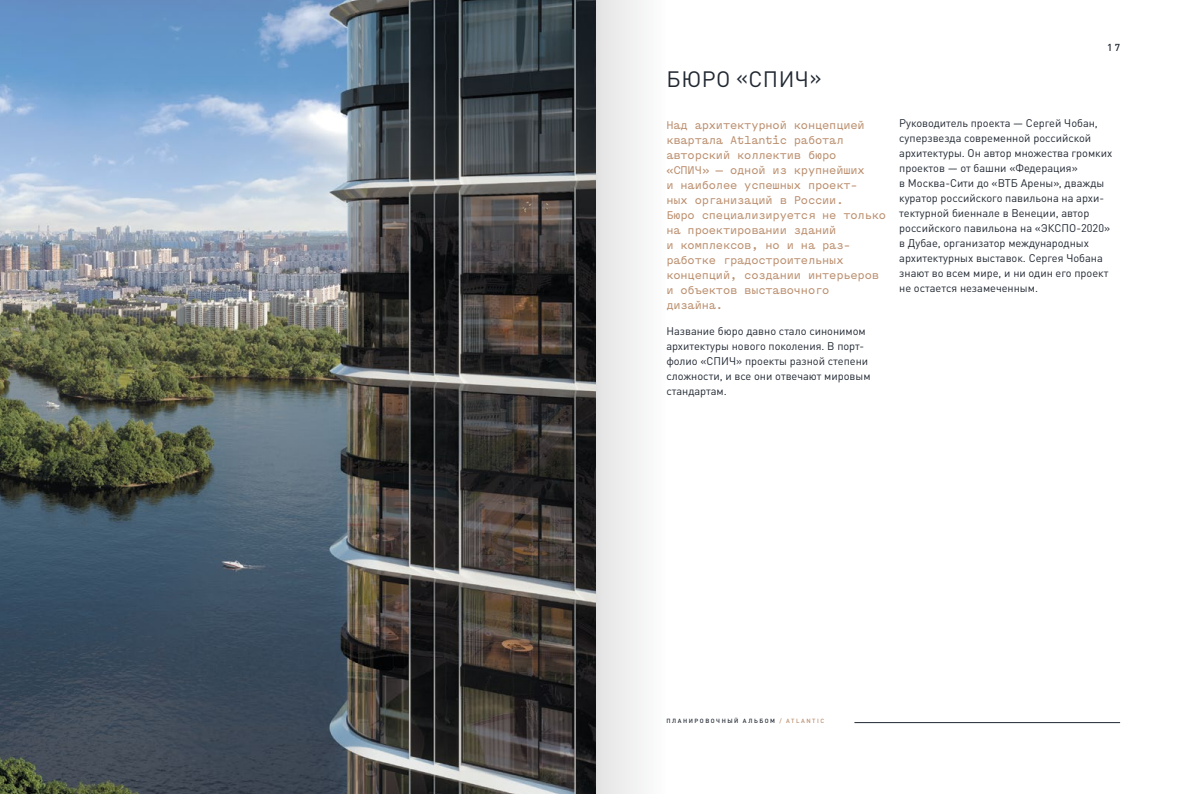
<style>
.page{position:relative;width:1191px;height:794px;background:#fff}
.page>*{position:absolute;margin:0;border:0;box-sizing:border-box;transform-origin:0 0}
.t1{font:22px "DIN Pro";letter-spacing:.02em;color:#212832}
.t2{font:12px/15px "Menoe Grotesque Pro";letter-spacing:-.01em;color:#ba8d6c}
.t3{font:11px/15px "DIN Pro";color:#212832}
.t4{font:500 10px "DIN Pro";color:#212832}
.t5{font:500 6px "DIN Pro";letter-spacing:.26em;color:#212832}
.s1{color:#ba8d6c}
</style>
<div class="page">
<hr style="left:854px;top:722px;width:266px;height:1px;background:#212832">
<img style="left:0;top:0;width:595px;height:794px">
<div style="left:596px;top:0;width:70px;height:794px;background:#f1f1f1"></div>
<h1 class="t1" style="left:666px;top:61px;width:156px">БЮРО «СПИЧ»</h1>
<p class="t2" style="left:666px;top:118px;width:221px">Над архитектурной концепцией квартала Atlantic работал авторский коллектив бюро<br>«СПИЧ» — одной из крупнейших<br>и наиболее успешных проект-<br>ных организаций в России.<br>Бюро специализируется не только на проектировании зданий<br>и комплексов, но и на раз&shy;работке градостроительных концепций, создании интерьеров и объектов выставочного дизайна.</p>
<p class="t3" style="left:666px;top:323px;width:206px">Название бюро давно стало синонимом архитектуры нового поколения. В порт‑ фолио «СПИЧ» проекты разной степени сложности, и все они отвечают мировым стандартам.</p>
<p class="t4" style="left:1107px;top:39px;width:15px">17</p>
<p class="t3" style="left:899px;top:114px;width:215px">Руководитель проекта — Сергей Чобан, суперзвезда современной российской архитектуры. Он автор множества громких проектов — от башни «Федерация»<br>в Москва-Сити до «ВТБ Арены», дважды куратор российского павильона на архи‑ тектурной биеннале в Венеции, автор российского павильона на «ЭКСПО-2020» в Дубае, организатор международных архитектурных выставок. Сергея Чобана знают во всем мире, и ни один его проект не остается незамеченным.</p>
<p class="t5" style="left:666px;top:716px;width:159px">ПЛАНИРОВОЧНЫЙ АЛЬБОМ <span class="s1">/ ATLANTIC</span></p>
</div>
